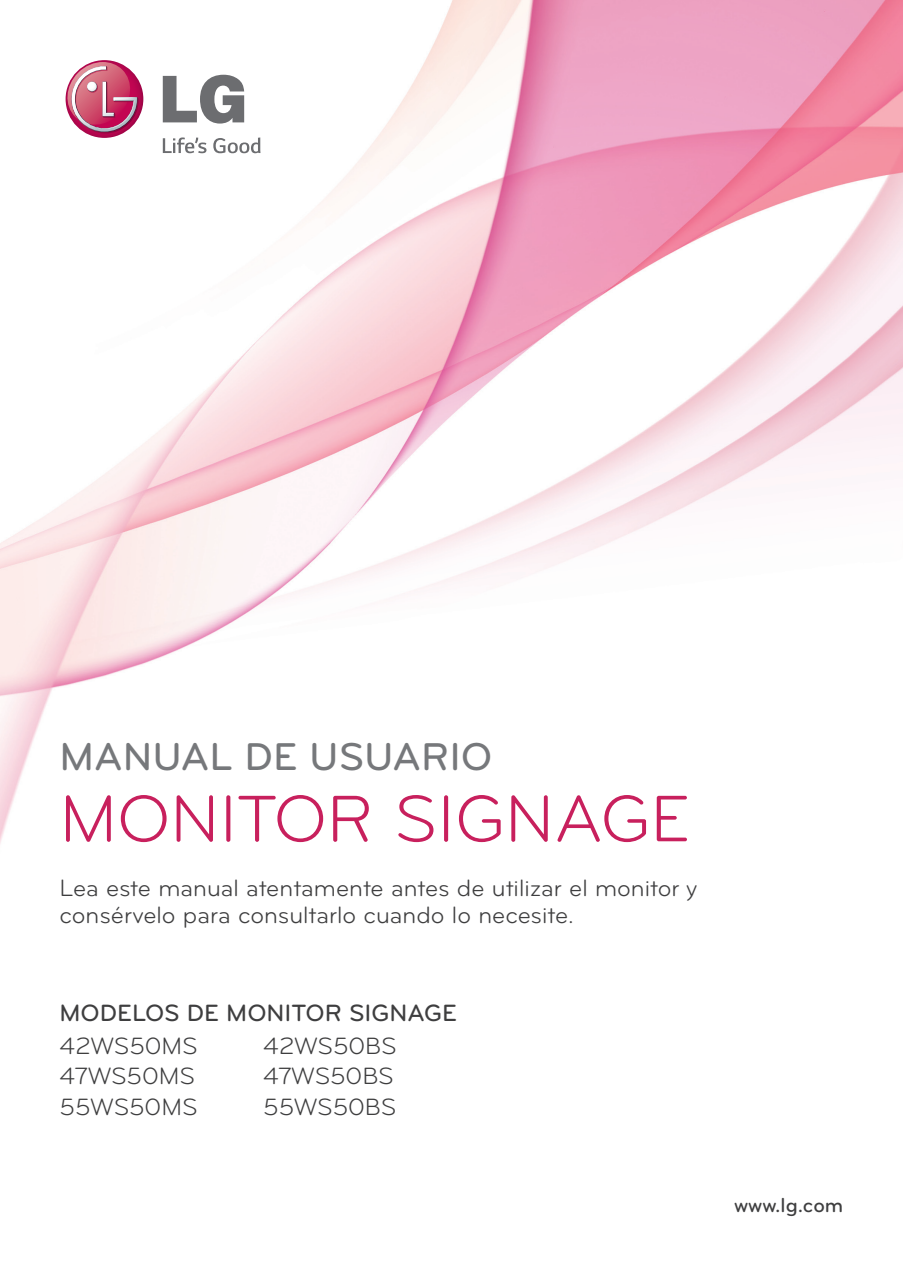
<style>
.page{position:relative;width:903px;height:1275px;background:#fff}
.page>*{position:absolute;margin:0;border:0;box-sizing:border-box;transform-origin:0 0}
.t1{font:68.25px "Bryant LG";color:#c8205d}
.t2{font:500 40.25px "Bryant LG";color:#76787b}
.t3{font:24.5px/26.2px "Bryant LG";color:#3e3e3f}
.t4{font:500 24.5px "Bryant LG";color:#3e3e3f}
.t5{font:500 21px "Bryant LG";color:#3e3e3f}
</style>
<div class="page">
<img style="left:0;top:0;width:903px;height:844px">
<svg style="left:66px;top:60px;width:77px;height:78px"></svg>
<svg style="left:64px;top:62px;width:75px;height:71px"></svg>
<svg style="left:163px;top:75px;width:81px;height:49px"></svg>
<svg style="left:163px;top:137px;width:43px;height:16px"></svg>
<svg style="left:213px;top:137px;width:47px;height:16px"></svg>
<p class="t2" style="left:60px;top:732px;width:434px">MANUAL DE USUARIO</p>
<p class="t1" style="left:60px;top:778px;width:632px">MONITOR SIGNAGE</p>
<p class="t3" style="left:60px;top:875px;width:639px">Lea este manual atentamente antes de utilizar el monitor y consérvelo para consultarlo cuando lo necesite.</p>
<p class="t4" style="left:60px;top:997px;width:399px">MODELOS DE MONITOR SIGNAGE</p>
<p class="t3" style="left:263px;top:1032px;width:135px">42WS50BS</p>
<p class="t3" style="left:263px;top:1063px;width:132px">47WS50BS</p>
<p class="t3" style="left:263px;top:1094px;width:135px">55WS50BS</p>
<p class="t3" style="left:60px;top:1032px;width:140px">42WS50MS</p>
<p class="t3" style="left:60px;top:1063px;width:137px">47WS50MS</p>
<p class="t3" style="left:60px;top:1094px;width:140px">55WS50MS</p>
<p class="t5" style="left:734px;top:1192px;width:111px">www.lg.com</p>
</div>
